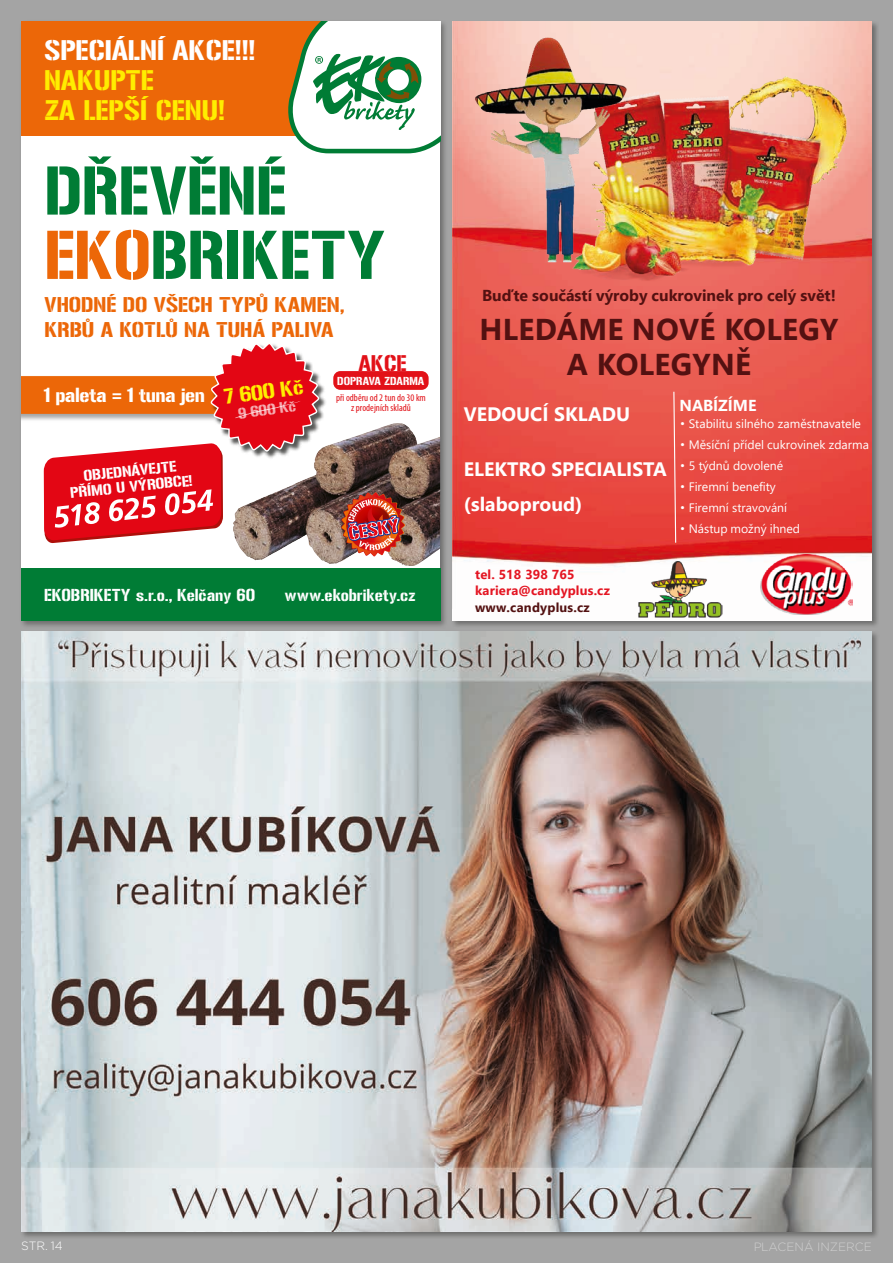
<style>
.page{position:relative;width:893px;height:1263px;background:#a4a4a4}
.page>*{position:absolute;margin:0;border:0;box-sizing:border-box;transform-origin:0 0}
.t1{font:68.25px/64.3px "Gunplay";letter-spacing:-.01em;color:#007c35;scale:.95 1}
.t2{font:700 30.15px "Segoe UI";letter-spacing:.01em;color:#531111}
.t3{font:700 30px "Segoe UI";letter-spacing:.01em;color:#531111}
.t4{font:28.2px/30px "Gunplay";color:#ffed00}
.t5{font:28.2px "Gunplay";color:#fff}
.t6{font:22.5px "Gunplay";color:#e21118;scale:.96 1}
.t7{font:21.3px "Gunplay";color:#ffed00}
.t8{font:21.15px/25.3px "Gunplay";letter-spacing:.005em;color:#ec6708}
.t9{font:20.25px "Gunplay";letter-spacing:-.025em;color:#fff}
.t10{font:700 19.5px/35.1px "Segoe UI";color:#fff}
.t11{font:17.1px "Gunplay";color:#fff;scale:.95 1}
.t12{font:700 15.9px "Segoe UI";color:#531111}
.t13{font:700 15.9px "Segoe UI";color:#fff}
.t14{font:15.15px/15.6px "Gunplay";color:#fff;text-align:center}
.t15{font:700 13.05px "Segoe UI";letter-spacing:.005em;color:#e41522}
.t16{font:700 12.9px "Segoe UI";letter-spacing:.015em;color:#e41522}
.t17{font:700 12.9px "Segoe UI";letter-spacing:.015em;color:#531111}
.t18{font:12.3px "Segoe UI";color:#fff}
.t19{font:300 12px "Gotham";color:#dadada}
.t20{font:300 12px "Gotham";color:#fff}
.t21{font:11.55px "Gunplay";color:#fff;scale:.96 1}
.t22{font:condensed 10.05px/10.1px "Myriad Pro";color:#e21118;text-align:center}
.s1{color:#ec6708}
.s2{font-family:"Arial"}
</style>
<div class="page">
<div style="left:20px;top:630px;width:860px;height:609px;background:#1d1d1b;opacity:.4"></div>
<img style="left:21px;top:631px;width:851px;height:600px">
<div style="left:19px;top:19px;width:430px;height:610px;background:#1d1d1b;opacity:.4"></div>
<div style="left:21px;top:21px;width:419px;height:600px;background:#fff"></div>
<div style="left:333px;top:371px;width:96px;height:19px;background:#e21118;border-radius:7px"></div>
<img style="left:237px;top:423px;width:157px;height:137px">
<img style="left:307px;top:438px;width:128px;height:127px">
<img style="left:339px;top:491px;width:67px;height:67px">
<div style="left:21px;top:21px;width:419px;height:114px;background:#ec6708"></div>
<svg style="left:286px;top:21px;width:154px;height:133px"></svg>
<div style="left:21px;top:568px;width:419px;height:53px;background:#007c35"></div>
<img style="left:321px;top:385px;width:7px;height:76px">
<svg style="left:21px;top:344px;width:300px;height:199px"></svg>
<div style="left:452px;top:20px;width:427px;height:608px;background:#1d1d1b;opacity:.4"></div>
<img style="left:453px;top:21px;width:419px;height:600px">
<img style="left:760px;top:555px;width:92px;height:60px">
<img style="left:638px;top:553px;width:84px;height:68px">
<img style="left:556px;top:42px;width:296px;height:244px">
<img style="left:471px;top:27px;width:167px;height:245px">
<svg style="left:673px;top:391px;width:4px;height:153px"></svg>
<h3 class="t5" style="left:44px;top:30px;width:213px">SPECIÁLNÍ AKCE!!!</h3>
<h3 class="t4" style="left:44px;top:63px;width:182px">NAKUPTE<br>ZA LEPŠÍ CENU!</h3>
<h1 class="t1" style="left:44px;top:153px;width:361px">DŘEVĚNÉ<br><span class="s1">EKO</span>BRIKETY</h1>
<h3 class="t8" style="left:44px;top:290px;width:301px">VHODNÉ DO VŠECH TYPŮ KAMEN,<br>KRBŮ A KOTLŮ NA TUHÁ PALIVA</h3>
<h3 class="t9" style="left:44px;top:380px;width:163px">1 paleta = 1 tuna jen</h3>
<p class="t14" style="left:68px;top:468px;width:124px;rotate:-6deg">OBJEDNÁVEJTE<br>PŘÍMO U VÝROBCE!</p>
<h3 class="t7" style="left:222px;top:381px;width:82px;rotate:-7deg">7 600 Kč</h3>
<p class="t14" style="left:237px;top:404px;width:60px;rotate:-8deg">9 600 Kč</p>
<h3 class="t6" style="left:358px;top:347px;width:52px">AKCE</h3>
<p class="t21" style="left:337px;top:373px;width:92px">DOPRAVA ZDARMA</p>
<p class="t22" style="left:336px;top:392px;width:91px">při odběru od 2 tun do 30 km z prodejních skladů</p>
<h3 class="t11" style="left:44px;top:583px;width:223px">EKOBRIKETY s.r.o., Kelčany 60</h3>
<h3 class="t11" style="left:284px;top:583px;width:140px">www.ekobrikety.cz</h3>
<p class="t12" style="left:482px;top:280px;width:355px">Buďte součástí výroby cukrovinek pro celý svět!</p>
<h3 class="t3" style="left:480px;top:301px;width:360px">HLEDÁME NOVÉ KOLEGY</h3>
<h2 class="t2" style="left:567px;top:336px;width:186px">A KOLEGYNĚ</h2>
<h3 class="t10" style="left:464px;top:395px;width:168px">VEDOUCÍ SKLADU</h3>
<h3 class="t10" style="left:464px;top:450px;width:204px">ELEKTRO SPECIALISTA (slaboproud)</h3>
<p class="t15" style="left:475px;top:562px;width:101px">tel. 518 398 765</p>
<p class="t16" style="left:475px;top:579px;width:136px">kariera@candyplus.cz</p>
<p class="t17" style="left:475px;top:595px;width:116px">www.candyplus.cz</p>
<p class="t13" style="left:679px;top:390px;width:78px">NABÍZÍME</p>
<p class="t18" style="left:680px;top:412px;width:182px"><span class="s2">•</span> Stabilitu silného zaměstnavatele</p>
<p class="t18" style="left:680px;top:433px;width:190px"><span class="s2">•</span> Měsíční přídel cukrovinek zdarma</p>
<p class="t18" style="left:680px;top:454px;width:104px"><span class="s2">•</span> 5 týdnů dovolené</p>
<p class="t18" style="left:680px;top:475px;width:97px"><span class="s2">•</span> Firemní benefity</p>
<p class="t18" style="left:680px;top:496px;width:108px"><span class="s2">•</span> Firemní stravování</p>
<p class="t18" style="left:680px;top:517px;width:121px"><span class="s2">•</span> Nástup možný ihned</p>
<p class="t20" style="left:21px;top:1238px;width:43px">STR. 14</p>
<p class="t19" style="left:753px;top:1239px;width:120px">PLACENÁ INZERCE</p>
</div>
